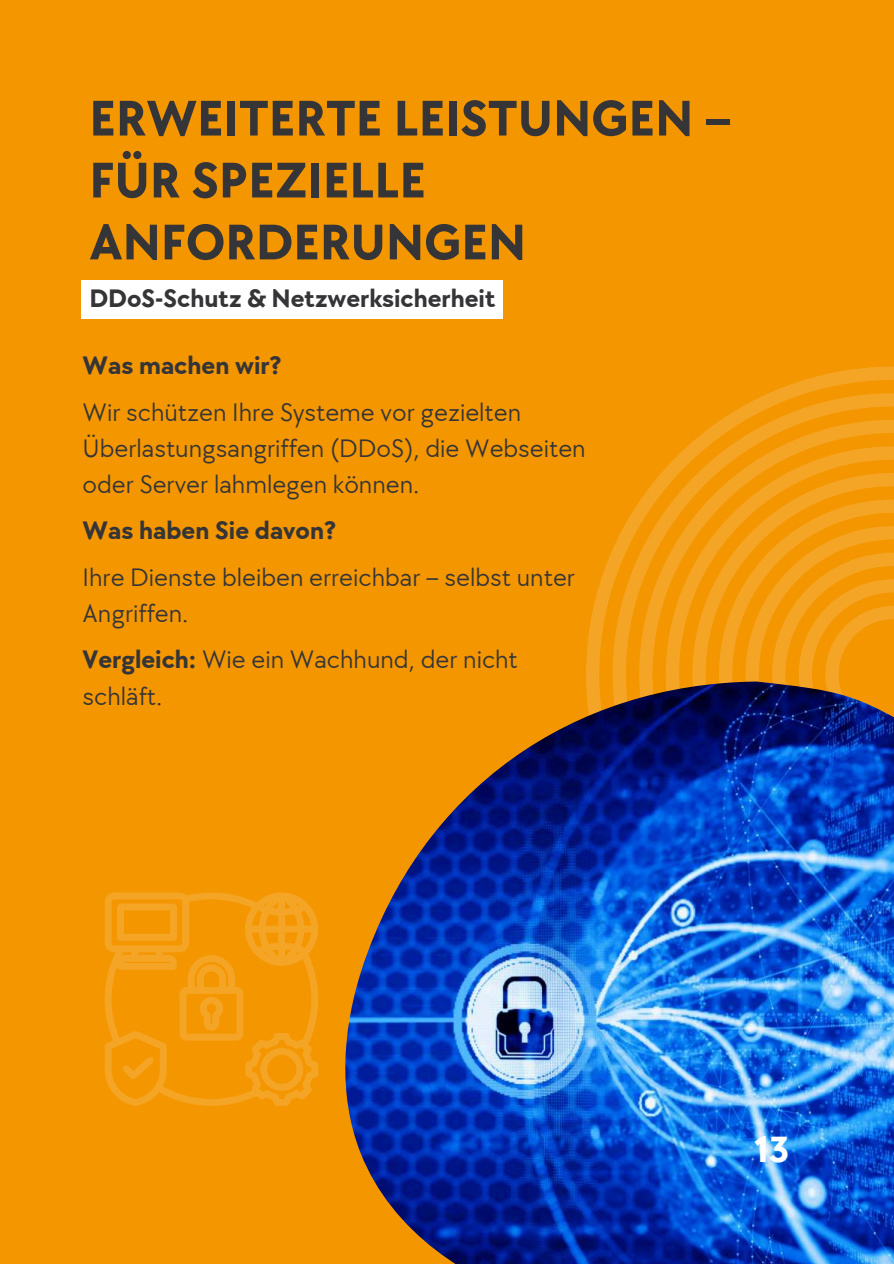
<style>
.page{position:relative;width:894px;height:1264px;background:#fff}
.page>*{position:absolute;margin:0;border:0;box-sizing:border-box;transform-origin:0 0}
.t1{font:700 51.75px/61.9px "TT Chocolates";color:#353537}
.t2{font:700 37.65px "TT Chocolates";color:#fff}
.t3{font:26.1px/36.3px "TT Chocolates";color:#353537}
.t4{font:700 26.1px "TT Chocolates";color:#353537}
.s1{font-weight:700}
</style>
<div class="page">
<div style="left:0;top:0;width:893px;height:1263px;background:#f49600"></div>
<svg style="left:586px;top:366px;width:307px;height:315px"></svg>
<svg style="left:612px;top:393px;width:281px;height:288px"></svg>
<svg style="left:639px;top:420px;width:254px;height:261px"></svg>
<svg style="left:665px;top:446px;width:228px;height:235px"></svg>
<svg style="left:692px;top:473px;width:201px;height:208px"></svg>
<svg style="left:718px;top:499px;width:175px;height:182px"></svg>
<svg style="left:745px;top:526px;width:148px;height:155px"></svg>
<img style="left:345px;top:681px;width:548px;height:582px">
<svg style="left:105px;top:892px;width:213px;height:213px"></svg>
<div style="left:82px;top:280px;width:421px;height:39px;background:#fff"></div>
<h1 class="t1" style="left:89px;top:85px;width:642px">ERWEITERTE LEISTUNGEN –<br>FÜR SPEZIELLE<br>ANFORDERUNGEN</h1>
<p class="t4" style="left:89px;top:280px;width:407px">DDoS-Schutz &amp; Netzwerksicherheit</p>
<p class="t4" style="left:82px;top:347px;width:201px">Was machen wir?</p>
<p class="t3" style="left:82px;top:393px;width:504px">Wir schützen Ihre Systeme vor gezielten<br>Überlastungsangriffen (DDoS), die Webseiten oder Server lahmlegen können.</p>
<p class="t4" style="left:82px;top:512px;width:255px">Was haben Sie davon?</p>
<p class="t3" style="left:82px;top:558px;width:494px">Ihre Dienste bleiben erreichbar – selbst unter<br>Angriffen.</p>
<p class="t3" style="left:82px;top:640px;width:436px"><span class="s1">Vergleich:</span> Wie ein Wachhund, der nicht schläft.</p>
<h2 class="t2" style="left:754px;top:1123px;width:36px">13</h2>
</div>
